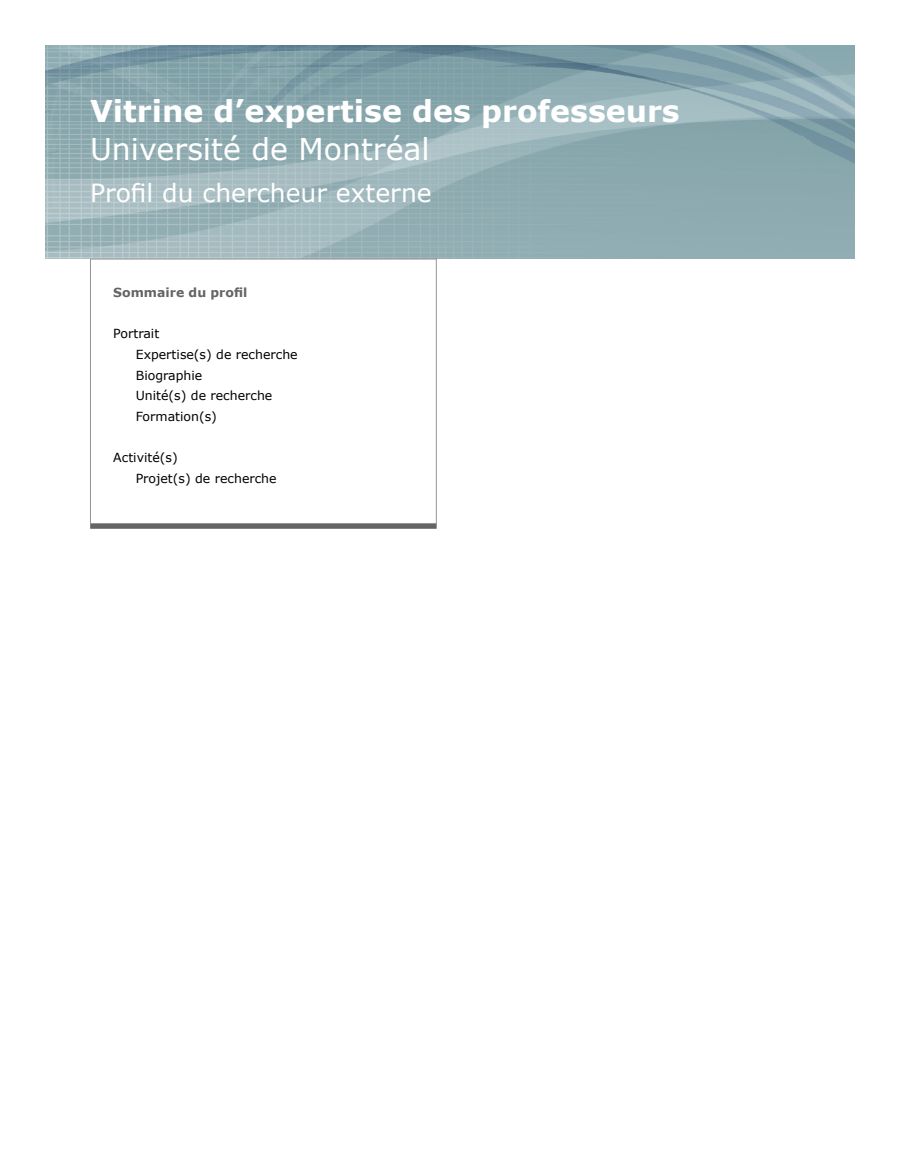
<style>
.page{position:relative;width:900px;height:1170px;background:#fff}
.page>*{position:absolute;margin:0;border:0;box-sizing:border-box;transform-origin:0 0}
.t1{font:700 30px "Verdana";color:#fff}
.t2{font:30px "Verdana";color:#fff}
.t3{font:25px "Verdana";color:#fff}
.t4{font:12.5px/20.6px "Verdana";color:#000}
.t5{font:700 12.5px "Verdana";color:#636466}
</style>
<div class="page">
<img style="left:46px;top:45px;width:809px;height:214px">
<div style="left:90px;top:524px;width:347px;height:5px;background:#636466"></div>
<div style="left:90px;top:259px;width:347px;height:265px;border:1px solid #939598"></div>
<h1 class="t1" style="left:90px;top:90px;width:591px">Vitrine d’expertise des professeurs</h1>
<h1 class="t2" style="left:90px;top:128px;width:341px">Université de Montréal</h1>
<h2 class="t3" style="left:90px;top:175px;width:343px">Profil du chercheur externe</h2>
<p class="t5" style="left:113px;top:284px;width:136px">Sommaire du profil</p>
<p class="t4" style="left:136px;top:323px;width:163px;text-indent:-22px">Portrait<br>Expertise(s) de recherche<br>Biographie<br>Unité(s) de recherche<br>Formation(s)</p>
<p class="t4" style="left:136px;top:447px;width:142px;text-indent:-22px">Activité(s)<br>Projet(s) de recherche</p>
</div>
